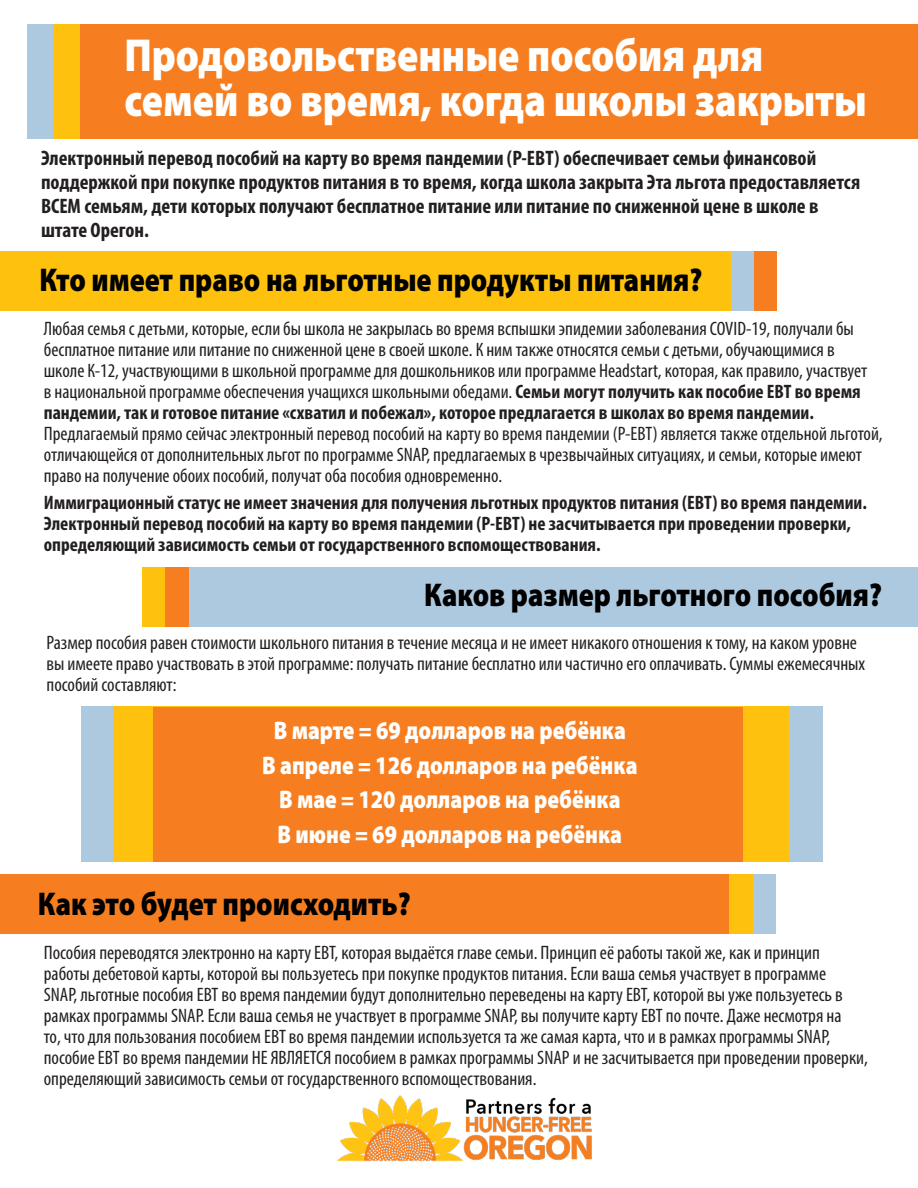
<style>
.page{position:relative;width:918px;height:1188px;background:#fff}
.page>*{position:absolute;margin:0;border:0;box-sizing:border-box;transform-origin:0 0}
.Header_1{font:900 46.5px/45px "Myriad Pro";color:#fff;scale:.85 1}
.Subhead_Left{font:900 33px "Myriad Pro";color:#000;scale:.85 1}
.Subhead_Right{font:900 33px "Myriad Pro";color:#000;scale:.85 1}
.Monthy_Breakdown{font:900 25.5px "Myriad Pro";color:#fff;scale:.85 1}
.Heavy{font:700 condensed 21px/24px "Myriad Pro";color:#231f20}
.Body{font:condensed 19.5px/21px "Myriad Pro";color:#231f20}
.Body-2{font:700 condensed 19.5px/21px "Myriad Pro";color:#231f20}
.s1{font-weight:700}
</style>
<div class="page">
<div style="left:27px;top:24px;width:838px;height:115px;background:#adc9df"></div>
<div style="left:53px;top:24px;width:838px;height:115px;background:#fec10d"></div>
<div style="left:80px;top:24px;width:838px;height:115px;background:#f67e20"></div>
<div style="left:47px;top:251px;width:730px;height:60px;background:#f67e20"></div>
<div style="left:24px;top:251px;width:730px;height:60px;background:#adc9df"></div>
<div style="left:0;top:251px;width:730px;height:60px;background:#fec10d"></div>
<div style="left:143px;top:567px;width:730px;height:60px;background:#fec10d"></div>
<div style="left:166px;top:567px;width:730px;height:60px;background:#f67e20"></div>
<div style="left:189px;top:567px;width:729px;height:60px;background:#adc9df"></div>
<div style="left:81px;top:706px;width:742px;height:155px;background:#adc9df"></div>
<div style="left:113px;top:706px;width:675px;height:155px;background:#fec10d"></div>
<div style="left:153px;top:707px;width:589px;height:154px;background:#f67e20"></div>
<div style="left:45px;top:875px;width:730px;height:59px;background:#adc9df"></div>
<div style="left:22px;top:875px;width:730px;height:59px;background:#fec10d"></div>
<div style="left:0;top:875px;width:729px;height:59px;background:#f67e20"></div>
<img style="left:337px;top:1096px;width:255px;height:65px">
<p class="Header_1" style="left:124px;top:33px;width:875px">Продовольственные пособия для семей во время, когда школы закрыты</p>
<p class="Heavy" style="left:41px;top:146px;width:821px">Электронный перевод пособий на карту во время пандемии (P-EBT) обеспечивает семьи финансовой поддержкой при покупке продуктов питания в то время, когда школа закрыта Эта льгота предоставляется ВСЕМ семьям, дети которых получают бесплатное питание или питание по сниженной цене в школе в штате Орегон.</p>
<p class="Subhead_Left" style="left:40px;top:261px;width:781px">Кто имеет право на льготные продукты питания?</p>
<p class="Body" style="left:44px;top:317px;width:840px">Любая семья с детьми, которые, если бы школа не закрылась во время вспышки эпидемии заболевания COVID-19, получали бы бесплатное питание или питание по сниженной цене в своей школе. К ним также относятся семьи с детьми, обучающимися в<br>школе К-12, участвующими в школьной программе для дошкольников или программе Headstart, которая, как правило, участвует<br>в национальной программе обеспечения учащихся школьными обедами. <span class="s1">Семьи могут получить как пособие EBT во время пандемии, так и готовое питание «схватил и побежал», которое предлагается в школах во время пандемии.<br></span>Предлагаемый прямо сейчас электронный перевод пособий на карту во время пандемии (P-EBT) является также отдельной льготой, отличающейся от дополнительных льгот по программе SNAP, предлагаемых в чрезвычайных ситуациях, и семьи, которые имеют право на получение обоих пособий, получат оба пособия одновременно.</p>
<p class="Body-2" style="left:44px;top:492px;width:825px">Иммиграционный статус не имеет значения для получения льготных продуктов питания (EBT) во время пандемии.<br>Электронный перевод пособий на карту во время пандемии (P-EBT) не засчитывается при проведении проверки, определяющий зависимость семьи от государственного вспомоществования.</p>
<p class="Subhead_Right" style="left:424px;top:576px;width:540px">Каков размер льготного пособия?</p>
<p class="Body" style="left:47px;top:632px;width:820px">Размер пособия равен стоимости школьного питания в течение месяца и не имеет никакого отношения к тому, на каком уровне вы имеете право участвовать в этой программе: получать питание бесплатно или частично его оплачивать. Суммы ежемесячных пособий составляют:</p>
<p class="Monthy_Breakdown" style="left:274px;top:716px;width:416px">В марте = 69 долларов на ребёнка</p>
<p class="Monthy_Breakdown" style="left:262px;top:751px;width:443px">В апреле = 126 долларов на ребёнка</p>
<p class="Monthy_Breakdown" style="left:279px;top:785px;width:403px">В мае = 120 долларов на ребёнка</p>
<p class="Monthy_Breakdown" style="left:278px;top:820px;width:407px">В июне = 69 долларов на ребёнка</p>
<p class="Subhead_Left" style="left:38px;top:885px;width:440px">Как это будет происходить?</p>
<p class="Body" style="left:44px;top:941px;width:826px">Пособия переводятся электронно на карту EBT, которая выдаётся главе семьи. Принцип её работы такой же, как и принцип работы дебетовой карты, которой вы пользуетесь при покупке продуктов питания. Если ваша семья участвует в программе<br>SNAP, льготные пособия EBT во время пандемии будут дополнительно переведены на карту EBT, которой вы уже пользуетесь в рамках программы SNAP. Если ваша семья не участвует в программе SNAP, вы получите карту EBT по почте. Даже несмотря на<br>то, что для пользования пособием EBT во время пандемии используется та же самая карта, что и в рамках программы SNAP, пособие EBT во время пандемии НЕ ЯВЛЯЕТСЯ пособием в рамках программы SNAP и не засчитывается при проведении проверки, определяющий зависимость семьи от государственного вспомоществования.</p>
</div>
